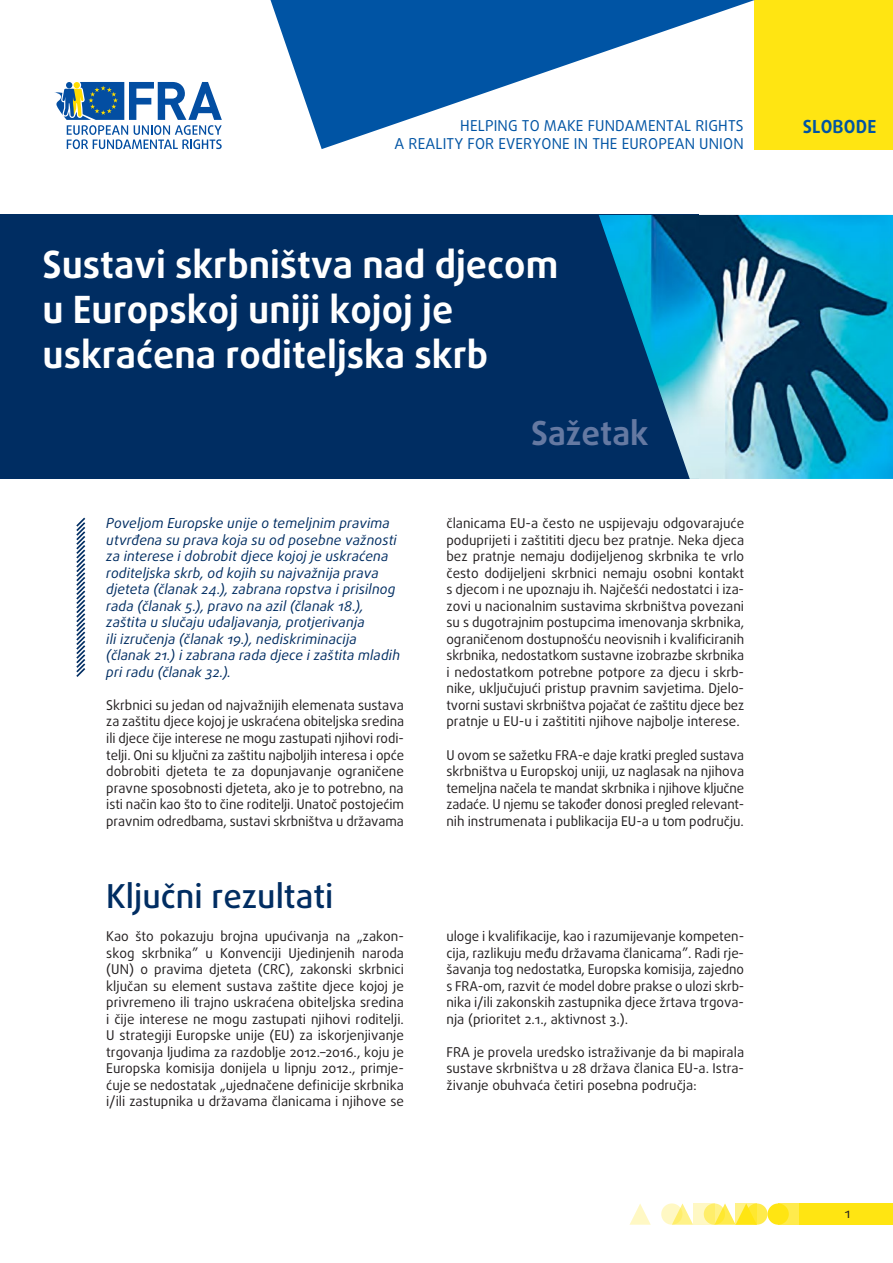
<style>
.page{position:relative;width:893px;height:1263px;background:#fff}
.page>*{position:absolute;margin:0;border:0;box-sizing:border-box;transform-origin:0 0}
.title_0_A{font:700 37.5px/45px "Daxline Pro";color:#fff}
.title_1_next{font:500 33px "Daxline Pro";color:#002d62}
.title_0_B{font:700 33px "Daxline Pro";color:#6579a2}
.t1{font:700 18px "Daxline Pro";letter-spacing:.01em;color:#0054a4}
.t2{font:15px "Daxline Pro";letter-spacing:.01em;color:#0054a4}
.body_quote_SW{font:italic 13.8px/16.5px "Daxline Pro";letter-spacing:.01em;color:#002d62}
.body_text{font:13.5px/16.5px "Daxline Pro";color:#231f20;text-align:justify}
</style>
<div class="page">
<div style="left:746px;top:1203px;width:21px;height:22px;background:#ffeb4d;border-radius:50%"></div>
<div style="left:778px;top:1203px;width:21px;height:22px;background:#ffeb4d"></div>
<div style="left:799px;top:1203px;width:94px;height:22px;background:#ffe512"></div>
<svg style="left:675px;top:1203px;width:18px;height:22px"></svg>
<svg style="left:629px;top:1204px;width:22px;height:21px"></svg>
<div style="left:767px;top:1203px;width:22px;height:22px;background:#ffe512;border-radius:50%"></div>
<svg style="left:718px;top:1203px;width:18px;height:22px"></svg>
<svg style="left:704px;top:1203px;width:21px;height:22px"></svg>
<svg style="left:661px;top:1203px;width:21px;height:22px"></svg>
<svg style="left:736px;top:1203px;width:21px;height:22px"></svg>
<svg style="left:693px;top:1203px;width:21px;height:22px"></svg>
<div style="left:755px;top:0;width:138px;height:149px;background:#ffe512"></div>
<svg style="left:270px;top:0;width:485px;height:149px"></svg>
<div style="left:0;top:215px;width:698px;height:264px;background:#002d62"></div>
<svg style="left:76px;top:517px;width:10px;height:160px"></svg>
<img style="left:599px;top:215px;width:294px;height:264px">
<svg style="left:54px;top:82px;width:168px;height:67px"></svg>
<p class="t2" style="left:460px;top:116px;width:285px">HELPING TO MAKE FUNDAMENTAL RIGHTS</p>
<p class="t1" style="left:803px;top:115px;width:75px">SLOBODE</p>
<p class="t2" style="left:395px;top:134px;width:351px">A REALITY FOR EVERYONE IN THE EUROPEAN UNION</p>
<p class="title_0_A" style="left:43px;top:243px;width:517px">Sustavi skrbništva nad djecom u Europskoj uniji kojoj je uskraćena roditeljska skrb</p>
<p class="body_quote_SW" style="left:106px;top:515px;width:295px">Poveljom Europske unije o temeljnim pravima utvrđena su prava koja su od posebne važnosti za interese i dobrobit djece kojoj je uskraćena roditeljska skrb, od kojih su najvažnija prava djeteta (članak 24.), zabrana ropstva i prisilnog rada (članak 5.), pravo na azil (članak 18.), zaštita u slučaju udaljavanja, protjerivanja<br>ili izručenja (članak 19.), nediskriminacija (članak 21.) i zabrana rada djece i zaštita mladih pri radu (članak 32.).</p>
<p class="body_text" style="left:106px;top:697px;width:299px">Skrbnici su jedan od najvažnijih elemenata sustava za zaštitu djece kojoj je uskraćena obiteljska sredina ili djece čije interese ne mogu zastupati njihovi rodi&shy;telji. Oni su ključni za zaštitu najboljih interesa i opće dobrobiti djeteta te za dopunjavanje ograničene pravne sposobnosti djeteta, ako je to potrebno, na isti način kao što to čine roditelji. Unatoč postojećim pravnim odredbama, sustavi skrbništva u državama</p>
<p class="title_0_B" style="left:531px;top:411px;width:119px">Sažetak</p>
<p class="body_text" style="left:446px;top:515px;width:299px">članicama EU-a često ne uspijevaju odgovarajuće poduprijeti i zaštititi djecu bez pratnje. Neka djeca bez pratnje nemaju dodijeljenog skrbnika te vrlo često dodijeljeni skrbnici nemaju osobni kontakt s djecom i ne upoznaju ih. Najčešći nedostatci i iza&shy;zovi u nacionalnim sustavima skrbništva povezani su s dugotrajnim postupcima imenovanja skrbnika, ograničenom dostupnošću neovisnih i kvalificiranih skrbnika, nedostatkom sustavne izobrazbe skrbnika i nedostatkom potrebne potpore za djecu i skrb&shy;nike, uključujući pristup pravnim savjetima. Djelo&shy;tvorni sustavi skrbništva pojačat će zaštitu djece bez pratnje u EU-u i zaštititi njihove najbolje interese.</p>
<p class="body_text" style="left:446px;top:746px;width:299px;text-align:left">U ovom se sažetku FRA-e daje kratki pregled sustava skrbništva u Europskoj uniji, uz naglasak na njihova temeljna načela te mandat skrbnika i njihove ključne zadaće. U njemu se također donosi pregled relevant&shy;nih instrumenata i publikacija EU-a u tom području.</p>
<p class="title_1_next" style="left:106px;top:874px;width:229px">Ključni rezultati</p>
<p class="body_text" style="left:106px;top:928px;width:299px">Kao što pokazuju brojna upućivanja na „zakon&shy;skog skrbnika” u Konvenciji Ujedinjenih naroda (UN) o pravima djeteta (CRC), zakonski skrbnici ključan su element sustava zaštite djece kojoj je privremeno ili trajno uskraćena obiteljska sredina i čije interese ne mogu zastupati njihovi roditelji.<br>U strategiji Europske unije (EU) za iskorjenjivanje trgovanja ljudima za razdoblje 2012.–2016., koju je Europska komisija donijela u lipnju 2012., primje&shy;ćuje se nedostatak „ujednačene definicije skrbnika i/ili zastupnika u državama članicama i njihove se</p>
<p class="body_text" style="left:446px;top:928px;width:299px">uloge i kvalifikacije, kao i razumijevanje kompeten&shy;cija, razlikuju među državama članicama”. Radi rje&shy;šavanja tog nedostatka, Europska komisija, zajedno s FRA-om, razvit će model dobre prakse o ulozi skrb&shy;nika i/ili zakonskih zastupnika djece žrtava trgova&shy;nja (prioritet 2.1., aktivnost 3.).</p>
<p class="body_text" style="left:446px;top:1043px;width:299px">FRA je provela uredsko istraživanje da bi mapirala sustave skrbništva u 28 država članica EU-a. Istra&shy;živanje obuhvaća četiri posebna područja:</p>
<p class="body_text" style="left:845px;top:1205px;width:7px">1</p>
</div>
